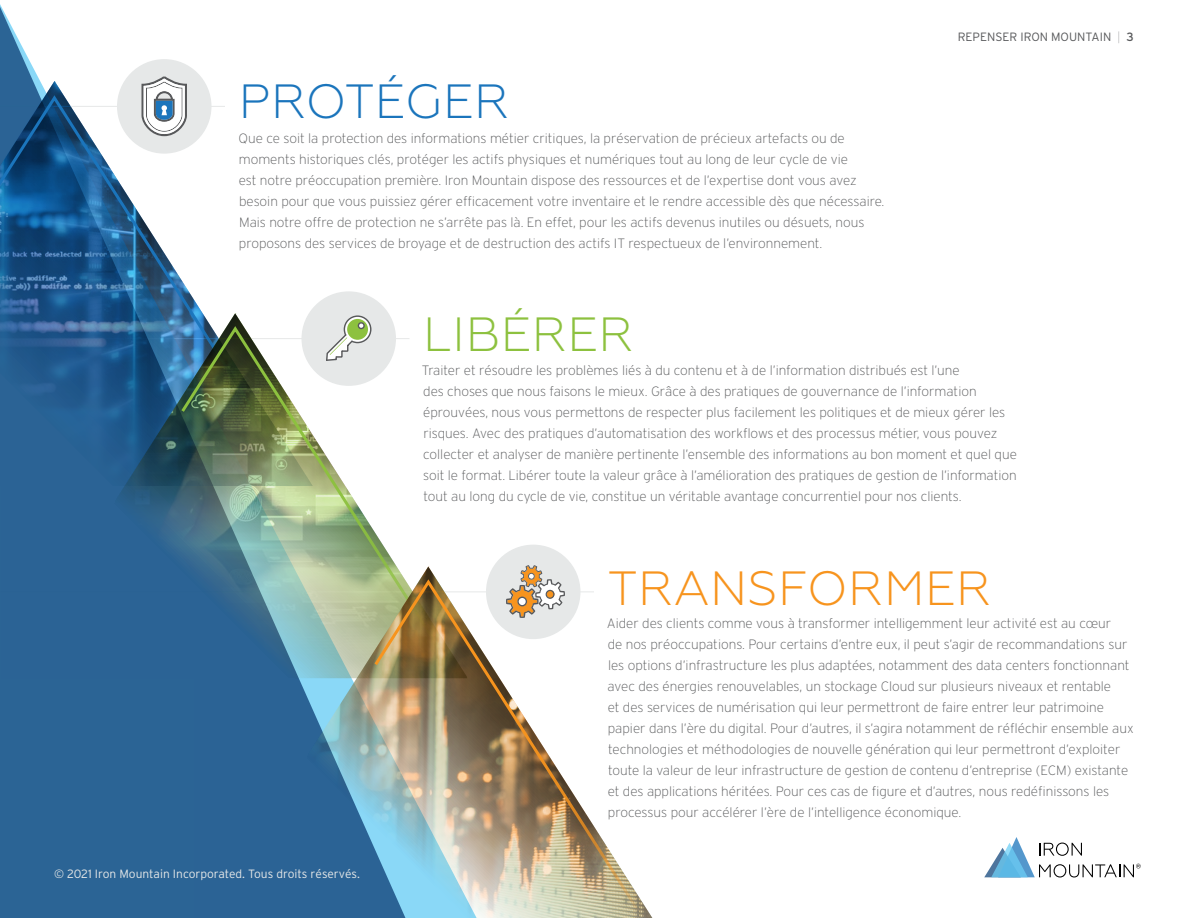
<style>
.page{position:relative;width:1188px;height:918px;background:#fff}
.page>*{position:absolute;margin:0;border:0;box-sizing:border-box;transform-origin:0 0}
.t1{font:300 48px "Geometria";letter-spacing:.01em;color:#f7941e}
.t2{font:300 48px "Geometria";letter-spacing:.01em;color:#1b75bc}
.t3{font:300 48px "Geometria";letter-spacing:.01em;color:#8dc13f}
.t4{font:200 13.5px/21px "Interstate";color:#58595b}
.t5{font:300 12px "Interstate";color:#e6e8e8}
.t6{font:300 12px "Interstate";color:#58595b}
.s1{font-weight:100}
.s2{font-weight:400}
</style>
<div class="page">
<svg style="left:0;top:4px;width:320px;height:914px;fill:#2b6495"></svg>
<svg style="left:0;top:81px;width:313px;height:232px"></svg>
<svg style="left:0;top:92px;width:306px;height:395px"></svg>
<svg style="left:1px;top:313px;width:308px;height:365px;background:#2b6291"></svg>
<img style="left:179px;top:323px;width:251px;height:357px">
<svg style="left:195px;top:567px;width:383px;height:351px;background:#4d7fa0"></svg>
<img style="left:372px;top:577px;width:281px;height:341px">
<div style="left:117px;top:59px;width:95px;height:95px;background:#e6e8e8;border-radius:50%"></div>
<svg style="left:142px;top:77px;width:45px;height:59px"></svg>
<div style="left:486px;top:545px;width:94px;height:94px;background:#e6e8e8;border-radius:50%"></div>
<svg style="left:506px;top:565px;width:59px;height:53px"></svg>
<div style="left:302px;top:291px;width:94px;height:95px;background:#e6e8e8;border-radius:50%"></div>
<svg style="left:326px;top:315px;width:45px;height:46px"></svg>
<svg style="left:984px;top:837px;width:157px;height:41px"></svg>
<h1 class="t2" style="left:239px;top:74px;width:272px">PROTÉGER</h1>
<p class="t4" style="left:239px;top:127px;width:647px">Que ce soit la protection des informations métier critiques, la préservation de précieux artefacts ou de moments historiques clés, protéger les actifs physiques et numériques tout au long de leur cycle de vie<br>est notre préoccupation première. Iron Mountain dispose des ressources et de l’expertise dont vous avez besoin pour que vous puissiez gérer efficacement votre inventaire et le rendre accessible dès que nécessaire.<br>Mais notre offre de protection ne s’arrête pas là. En effet, pour les actifs devenus inutiles ou désuets, nous proposons des services de broyage et de destruction des actifs IT respectueux de l’environnement.</p>
<p class="t6" style="left:958px;top:29px;width:178px">REPENSER IRON MOUNTAIN <span class="s1">|</span> <span class="s2">3</span></p>
<h1 class="t3" style="left:423px;top:306px;width:212px">LIBÉRER</h1>
<p class="t4" style="left:422px;top:359px;width:597px">Traiter et résoudre les problèmes liés à du contenu et à de l’information distribués est l’une<br>des choses que nous faisons le mieux. Grâce à des pratiques de gouvernance de l’information éprouvées, nous vous permettons de respecter plus facilement les politiques et de mieux gérer les risques. Avec des pratiques d’automatisation des workflows et des processus métier, vous pouvez collecter et analyser de manière pertinente l’ensemble des informations au bon moment et quel que soit le format. Libérer toute la valeur grâce à l’amélioration des pratiques de gestion de l’information tout au long du cycle de vie, constitue un véritable avantage concurrentiel pour nos clients.</p>
<p class="t5" style="left:54px;top:866px;width:307px">© 2021 Iron Mountain Incorporated. Tous droits réservés.</p>
<h1 class="t1" style="left:608px;top:561px;width:385px">TRANSFORMER</h1>
<p class="t4" style="left:607px;top:613px;width:528px">Aider des clients comme vous à transformer intelligemment leur activité est au cœur<br>de nos préoccupations. Pour certains d’entre eux, il peut s’agir de recommandations sur les options d’infrastructure les plus adaptées, notamment des data centers fonctionnant avec des énergies renouvelables, un stockage Cloud sur plusieurs niveaux et rentable<br>et des services de numérisation qui leur permettront de faire entrer leur patrimoine papier dans l’ère du digital. Pour d’autres, il s’agira notamment de réfléchir ensemble aux technologies et méthodologies de nouvelle génération qui leur permettront d’exploiter toute la valeur de leur infrastructure de gestion de contenu d’entreprise (ECM) existante et des applications héritées. Pour ces cas de figure et d’autres, nous redéfinissons les processus pour accélérer l’ère de l’intelligence économique.</p>
</div>
